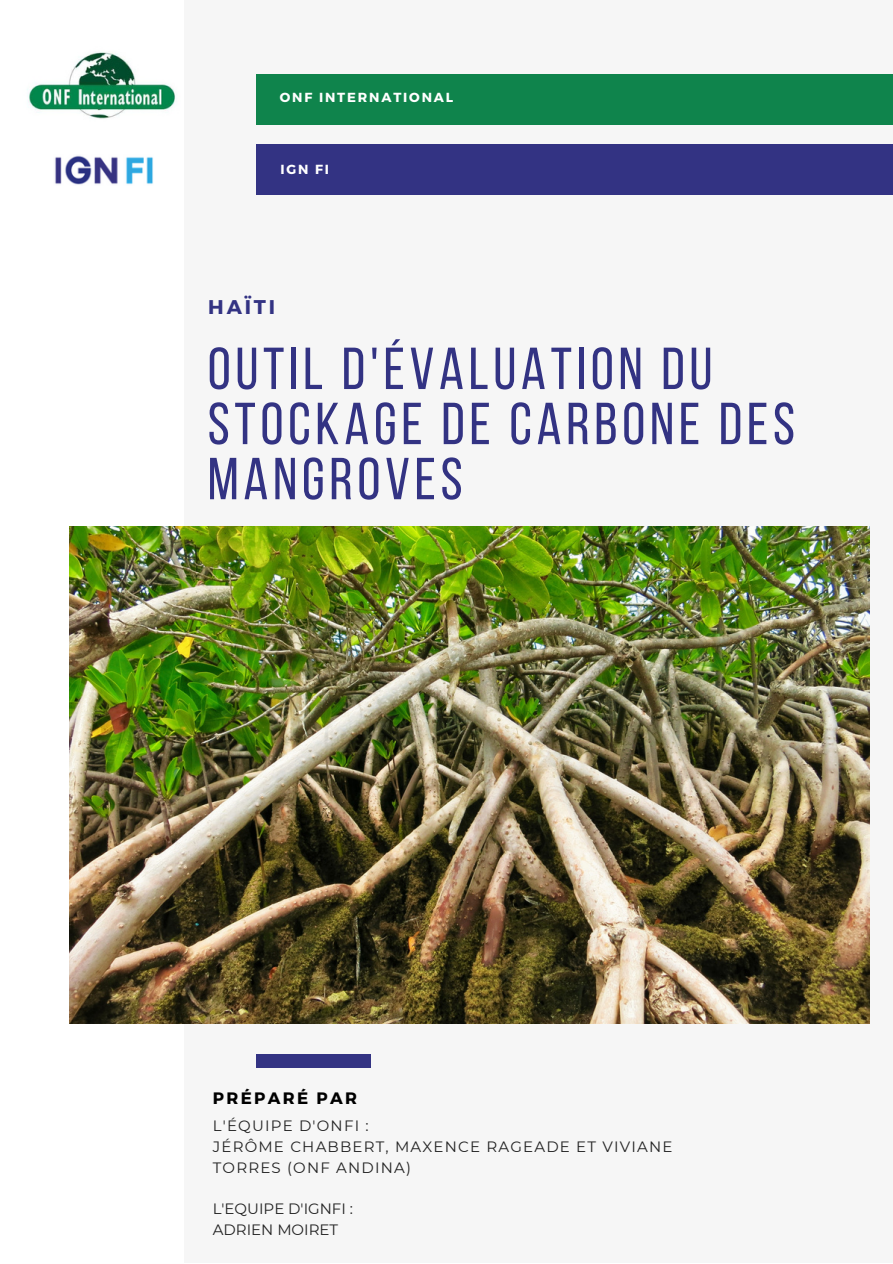
<style>
.page{position:relative;width:893px;height:1264px;background:#fff}
.page>*{position:absolute;margin:0;border:0;box-sizing:border-box;transform-origin:0 0}
.t1{font:59.1px/55.1px "Bebas Neue";letter-spacing:.08em;color:#333383}
.t2{font:700 19.8px "Montserrat";letter-spacing:.14em;color:#333383}
.t3{font:700 16.5px "Montserrat";letter-spacing:.14em;color:#000}
.t4{font:15px/21px "Montserrat";letter-spacing:.08em;color:#222}
.t5{font:15px/21px "Montserrat";color:#222}
.t6{font:700 13.2px "Montserrat";letter-spacing:.14em;color:#fff}
</style>
<div class="page">
<div style="left:0;top:0;width:892px;height:1262px;background:#f6f6f6"></div>
<div style="left:0;top:0;width:183px;height:1262px;background:#fff"></div>
<img style="left:70px;top:526px;width:799px;height:497px">
<div style="left:256px;top:1054px;width:115px;height:13px;background:#333383"></div>
<div style="left:257px;top:74px;width:635px;height:51px;background:#0f844c"></div>
<img style="left:27px;top:52px;width:149px;height:67px">
<img style="left:55px;top:155px;width:98px;height:30px">
<div style="left:257px;top:144px;width:635px;height:51px;background:#333383"></div>
<p class="t6" style="left:280px;top:89px;width:175px">ONF INTERNATIONAL</p>
<p class="t6" style="left:280px;top:161px;width:50px">IGN FI</p>
<h2 class="t2" style="left:208px;top:294px;width:68px">HAÏTI</h2>
<h1 class="t1" style="left:208px;top:347px;width:588px">OUTIL D'ÉVALUATION DU<br>STOCKAGE DE CARBONE DES<br>MANGROVES</h1>
<p class="t3" style="left:213px;top:1087px;width:146px">PRÉPARÉ PAR</p>
<p class="t4" style="left:213px;top:1114px;width:461px">L'ÉQUIPE D'ONFI :<br>JÉRÔME CHABBERT, MAXENCE RAGEADE ET VIVIANE<br>TORRES (ONF ANDINA)</p>
<p class="t5" style="left:213px;top:1198px;width:142px">L'EQUIPE D'IGNFI :<br>ADRIEN MOIRET</p>
</div>
